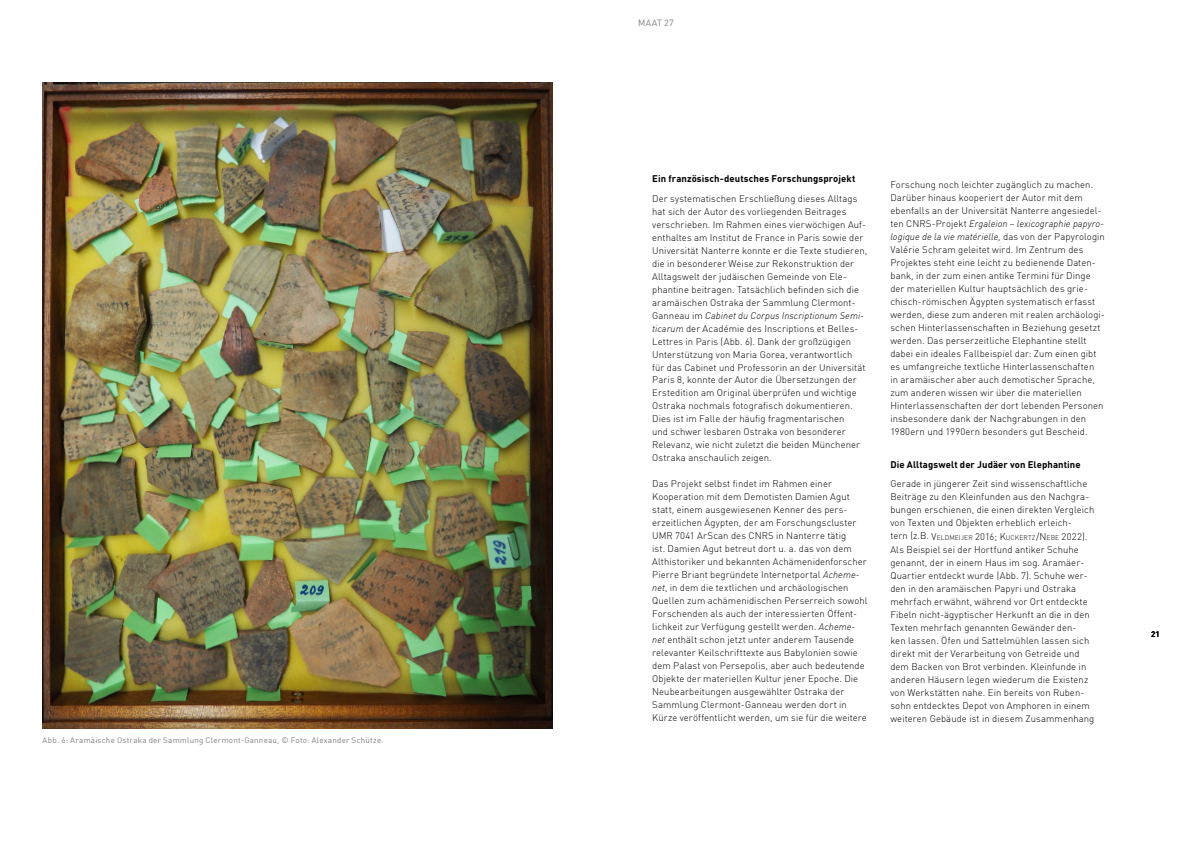
<style>
.page{position:relative;width:1191px;height:842px;background:#fff}
.page>*{position:absolute;margin:0;border:0;box-sizing:border-box;transform-origin:0 0}
.t1{font:300 9.5px/13px "DIN Offc";letter-spacing:.005em;color:#000}
.t2{font:700 9.5px "DIN Offc";letter-spacing:.01em;color:#000}
.t3{font:9px "DIN Offc";letter-spacing:.03em;color:#818080}
.t4{font:8px "DIN Offc";letter-spacing:.025em;color:#818080}
.t5{font:700 8px "DIN Offc";color:#000}
.s1{font-style:italic}
.s2{font-style:inherit}
.s3{font-size:6.7px}
</style>
<div class="page">
<img style="left:43px;top:82px;width:510px;height:647px">
<p class="t4" style="left:43px;top:735px;width:342px">Abb. 6: Aramäische Ostraka der Sammlung Clermont-Ganneau, © Foto: Alexander Schütze.</p>
<p class="t3" style="left:638px;top:17px;width:37px">MAAT 27</p>
<p class="t2" style="left:652px;top:172px;width:205px">Ein französisch-deutsches Forschungsprojekt</p>
<p class="t1" style="left:652px;top:191px;width:217px">Der systematischen Erschließung dieses Alltags hat sich der Autor des vorliegenden Beitrages verschrieben. Im Rahmen eines vierwöchigen Auf&shy;enthaltes am Institut de France in Paris sowie der Universität Nanterre konnte er die Texte studieren, die in besonderer Weise zur Rekonstruktion der Alltagswelt der judäischen Gemeinde von Ele&shy;phantine beitragen. Tatsächlich befinden sich die aramäischen Ostraka der Sammlung Clermont-Ganneau im <span class="s1">Cabinet du Corpus Inscriptionum Semi&shy;ticarum</span> der Académie des Inscriptions et Belles-Lettres in Paris (Abb. 6). Dank der großzügigen Unterstützung von Maria Gorea, verantwortlich<br>für das Cabinet und Professorin an der Universität Paris 8, konnte der Autor die Übersetzungen der Erstedition am Original überprüfen und wichtige Ostraka nochmals fotografisch dokumentieren.<br>Dies ist im Falle der häufig fragmentarischen<br>und schwer lesbaren Ostraka von besonderer Relevanz, wie nicht zuletzt die beiden Münchener Ostraka anschaulich zeigen.</p>
<p class="t1" style="left:652px;top:477px;width:217px">Das Projekt selbst findet im Rahmen einer Kooperation mit dem Demotisten Damien Agut statt, einem ausgewiesenen Kenner des pers&shy;erzeitlichen Ägypten, der am Forschungscluster UMR 7041 ArScan des CNRS in Nanterre tätig<br>ist. Damien Agut betreut dort u. a. das von dem Althistoriker und bekannten Achämenidenforscher Pierre Briant begründete Internetportal <span class="s1">Acheme&shy;net</span>, in dem die textlichen und archäologischen Quellen zum achämenidischen Perserreich sowohl Forschenden als auch der interessierten Öffent&shy;lichkeit zur Verfügung gestellt werden. <span class="s1">Acheme&shy;net</span> enthält schon jetzt unter anderem Tausende relevanter Keilschrifttexte aus Babylonien sowie dem Palast von Persepolis, aber auch bedeutende Objekte der materiellen Kultur jener Epoche. Die Neubearbeitungen ausgewählter Ostraka der Sammlung Clermont-Ganneau werden dort in Kürze veröffentlicht werden, um sie für die weitere</p>
<p class="t1" style="left:890px;top:178px;width:216px">Forschung noch leichter zugänglich zu machen.<br>Darüber hinaus kooperiert der Autor mit dem ebenfalls an der Universität Nanterre angesiedel&shy;ten CNRS-Projekt <span class="s1">Ergaleion – lexicographie papyro&shy;logique de la vie matérielle,</span> das von der Papyrologin Valérie Schram geleitet wird. Im Zentrum des Projektes steht eine leicht zu bedienende Daten&shy;bank, in der zum einen antike Termini für Dinge der materiellen Kultur hauptsächlich des grie&shy;chisch-römischen Ägypten systematisch erfasst werden, diese zum anderen mit realen archäologi&shy;schen Hinterlassenschaften in Beziehung gesetzt werden. Das perserzeitliche Elephantine stellt dabei ein ideales Fallbeispiel dar: Zum einen gibt es umfangreiche textliche Hinterlassenschaften<br>in aramäischer aber auch demotischer Sprache, zum anderen wissen wir über die materiellen Hinterlassenschaften der dort lebenden Personen insbesondere dank der Nachgrabungen in den 1980ern und 1990ern besonders gut Bescheid.</p>
<p class="t2" style="left:890px;top:458px;width:192px">Die Alltagswelt der Judäer von Elephantine</p>
<p class="t1" style="left:890px;top:477px;width:205px">Gerade in jüngerer Zeit sind wissenschaftliche Beiträge zu den Kleinfunden aus den Nachgra&shy;bungen erschienen, die einen direkten Vergleich von Texten und Objekten erheblich erleich-<br>tern (z.B. <span class="s2">V</span><span class="s3">ELDMEIJER</span> 2016; <span class="s2">K</span><span class="s3">UCKERTZ</span>/<span class="s2">N</span> <span class="s3">EBE</span> 2022).<br>Als Beispiel sei der Hortfund antiker Schuhe genannt, der in einem Haus im sog. Aramäer-Quartier entdeckt wurde (Abb. 7). Schuhe wer&shy;den in den aramäischen Papyri und Ostraka mehrfach erwähnt, während vor Ort entdeckte Fibeln nicht-ägyptischer Herkunft an die in den Texten mehrfach genannten Gewänder den-<br>ken lassen. Öfen und Sattelmühlen lassen sich direkt mit der Verarbeitung von Getreide und dem Backen von Brot verbinden. Kleinfunde in anderen Häusern legen wiederum die Existenz von Werkstätten nahe. Ein bereits von Ruben&shy;sohn entdecktes Depot von Amphoren in einem weiteren Gebäude ist in diesem Zusammenhang</p>
<p class="t5" style="left:1151px;top:629px;width:10px">21</p>
</div>
